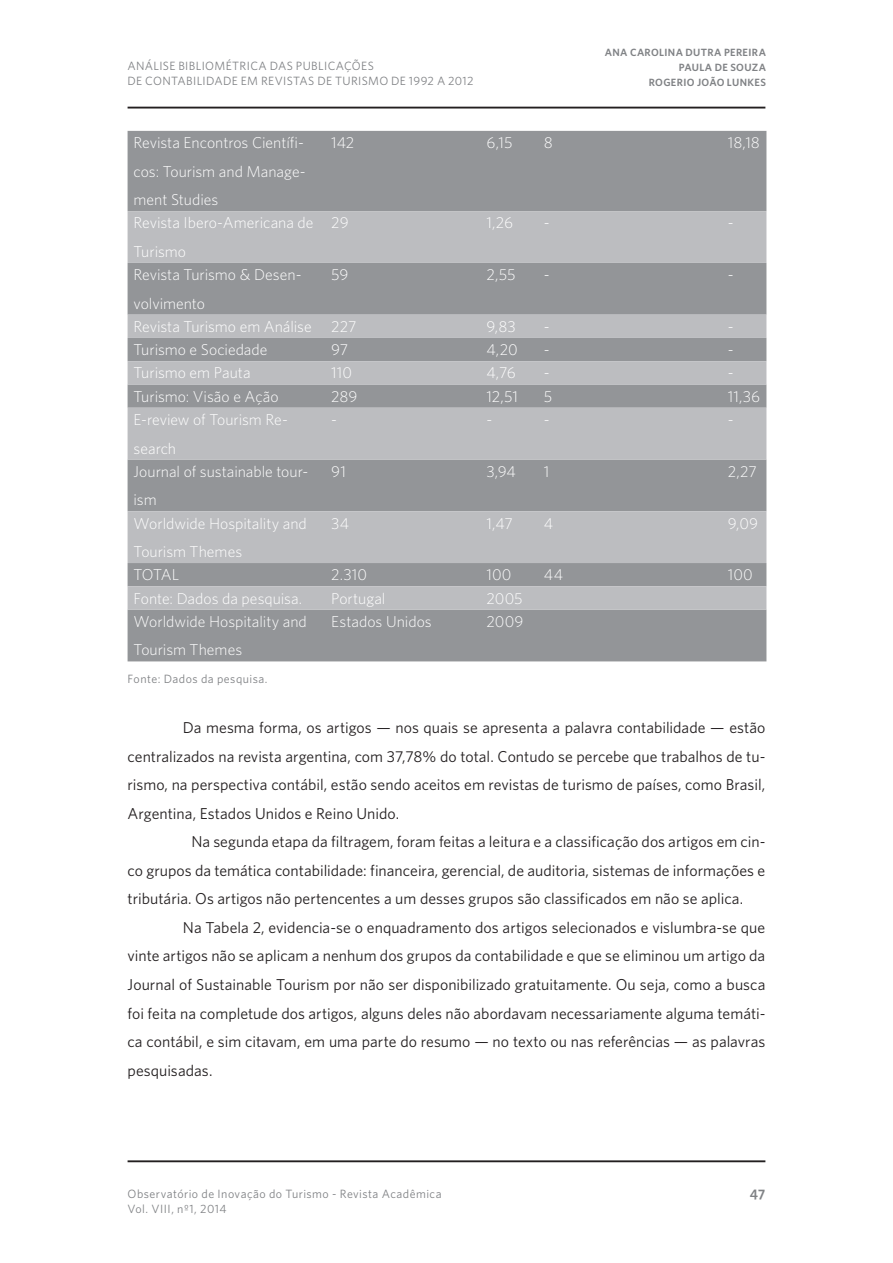
<style>
.page{position:relative;width:893px;height:1263px;background:#fff}
.page>*{position:absolute;margin:0;border:0;box-sizing:border-box;transform-origin:0 0}
.t1{font:15.75px "Whitney";color:#231f20}
.t2{font:300 15.75px/28.5px "Whitney";color:#fff}
.t3{font:14.25px "Whitney Semibold SC";color:#808285}
.t4{font:12px/15px "Whitney";letter-spacing:.035em;color:#808285}
.t5{font:600 10.5px "Whitney";letter-spacing:.035em;color:#808285}
</style>
<div class="page">
<hr style="left:128px;top:1160px;width:637px;height:2px;background:#231f20">
<hr style="left:128px;top:107px;width:637px;height:2px;background:#231f20">
<div style="left:128px;top:131px;width:638px;height:530px;background:#939598"></div>
<svg style="left:128px;top:211px;width:638px;height:398px;background:#aaacaf"></svg>
<p class="t4" style="left:128px;top:58px;width:113px">Análise bibliométrica</p>
<p class="t4" style="left:270px;top:58px;width:9px">das</p>
<p class="t4" style="left:296px;top:58px;width:72px">publicações</p>
<p class="t4" style="left:128px;top:73px;width:26px">de contabi</p>
<p class="t4" style="left:197px;top:73px;width:14px">lidade</p>
<p class="t4" style="left:241px;top:73px;width:28px">em revistas</p>
<p class="t4" style="left:317px;top:73px;width:158px">de turismo de 1992 a 2012</p>
<p class="t5" style="left:605px;top:46px;width:155px">ANA CAROLINA DUTRA PEREIRA</p>
<p class="t5" style="left:679px;top:61px;width:87px">PAULA DE SOUZA</p>
<p class="t5" style="left:649px;top:76px;width:118px">ROGERIO JOÃO LUNKES</p>
<p class="t2" style="left:134px;top:128px;width:174px;text-align:justify">Revista Encontros Científi&shy;cos: Tourism and Manage&shy;ment Studies</p>
<p class="t2" style="left:331px;top:128px;width:24px">142</p>
<p class="t2" style="left:486px;top:128px;width:28px">6,15</p>
<p class="t2" style="left:544px;top:128px;width:11px">8</p>
<p class="t2" style="left:728px;top:128px;width:34px">18,18</p>
<p class="t2" style="left:134px;top:208px;width:181px">Revista Ibero-Americana de<br>Turismo</p>
<p class="t2" style="left:331px;top:208px;width:19px">29</p>
<p class="t2" style="left:486px;top:208px;width:28px">1,26</p>
<p class="t2" style="left:544px;top:208px;width:7px">-</p>
<p class="t2" style="left:728px;top:208px;width:7px">-</p>
<p class="t2" style="left:134px;top:260px;width:170px">Revista Turismo &amp; Desen&shy;volvimento</p>
<p class="t2" style="left:331px;top:260px;width:19px">59</p>
<p class="t2" style="left:486px;top:260px;width:31px">2,55</p>
<p class="t2" style="left:544px;top:260px;width:7px">-</p>
<p class="t2" style="left:728px;top:260px;width:7px">-</p>
<p class="t2" style="left:134px;top:312px;width:224px">Revista Turismo em Análise 227</p>
<p class="t2" style="left:486px;top:312px;width:31px">9,83</p>
<p class="t2" style="left:544px;top:312px;width:7px">-</p>
<p class="t2" style="left:728px;top:312px;width:7px">-</p>
<p class="t2" style="left:134px;top:335px;width:135px">Turismo e Sociedade</p>
<p class="t2" style="left:331px;top:335px;width:19px">97</p>
<p class="t2" style="left:486px;top:335px;width:33px">4,20</p>
<p class="t2" style="left:544px;top:335px;width:7px">-</p>
<p class="t2" style="left:728px;top:335px;width:7px">-</p>
<p class="t2" style="left:134px;top:358px;width:119px">Turismo em Pauta</p>
<p class="t2" style="left:331px;top:358px;width:22px">110</p>
<p class="t2" style="left:486px;top:358px;width:31px">4,76</p>
<p class="t2" style="left:544px;top:358px;width:7px">-</p>
<p class="t2" style="left:728px;top:358px;width:7px">-</p>
<p class="t2" style="left:134px;top:382px;width:146px">Turismo: Visão e Ação</p>
<p class="t2" style="left:331px;top:382px;width:28px">289</p>
<p class="t2" style="left:486px;top:382px;width:33px">12,51</p>
<p class="t2" style="left:544px;top:382px;width:10px">5</p>
<p class="t2" style="left:728px;top:382px;width:34px">11,36</p>
<p class="t2" style="left:134px;top:405px;width:156px">E-review of Tourism Re&shy;search</p>
<p class="t2" style="left:331px;top:405px;width:7px">-</p>
<p class="t2" style="left:486px;top:405px;width:7px">-</p>
<p class="t2" style="left:544px;top:405px;width:7px">-</p>
<p class="t2" style="left:728px;top:405px;width:7px">-</p>
<p class="t2" style="left:134px;top:457px;width:176px">Journal of sustainable tour&shy;ism</p>
<p class="t2" style="left:331px;top:457px;width:16px">91</p>
<p class="t2" style="left:486px;top:457px;width:31px">3,94</p>
<p class="t2" style="left:544px;top:457px;width:7px">1</p>
<p class="t2" style="left:728px;top:457px;width:30px">2,27</p>
<p class="t2" style="left:134px;top:508px;width:175px">Worldwide Hospitality and<br>Tourism Themes</p>
<p class="t2" style="left:331px;top:508px;width:19px">34</p>
<p class="t2" style="left:486px;top:508px;width:28px">1,47</p>
<p class="t2" style="left:544px;top:508px;width:11px">4</p>
<p class="t2" style="left:728px;top:508px;width:32px">9,09</p>
<p class="t2" style="left:134px;top:560px;width:47px">TOTAL</p>
<p class="t2" style="left:331px;top:560px;width:37px">2.310</p>
<p class="t2" style="left:486px;top:560px;width:27px">100</p>
<p class="t2" style="left:544px;top:560px;width:21px">44</p>
<p class="t2" style="left:728px;top:560px;width:27px">100</p>
<p class="t2" style="left:134px;top:583px;width:170px">Fonte: Dados da pesquisa.</p>
<p class="t2" style="left:331px;top:583px;width:56px">Portugal</p>
<p class="t2" style="left:486px;top:583px;width:38px">2005</p>
<p class="t2" style="left:134px;top:607px;width:175px">Worldwide Hospitality and<br>Tourism Themes</p>
<p class="t2" style="left:331px;top:607px;width:102px">Estados Unidos</p>
<p class="t2" style="left:486px;top:607px;width:38px">2009</p>
<p class="t4" style="left:128px;top:671px;width:142px">Fonte: Dados da pesquisa.</p>
<p class="t1" style="left:183px;top:719px;width:584px">Da mesma forma, os artigos — nos quais se apresenta a palavra contabilidade — estão</p>
<p class="t1" style="left:128px;top:747px;width:639px">centralizados na revista argentina, com 37,78% do total. Contudo se percebe que trabalhos de tu-</p>
<p class="t1" style="left:128px;top:776px;width:639px">rismo, na perspectiva contábil, estão sendo aceitos em revistas de turismo de países, como Brasil,</p>
<p class="t1" style="left:128px;top:804px;width:273px">Argentina, Estados U nidos e Reino U nido.</p>
<p class="t1" style="left:191px;top:833px;width:576px">Na segunda etapa da filtragem, foram feitas a leitura e a classificação dos artigos em cin-</p>
<p class="t1" style="left:128px;top:861px;width:639px">co grupos da temática contabilidade: financeira, gerencial, de auditoria, sistemas de informações e</p>
<p class="t1" style="left:128px;top:890px;width:617px">tributária. Os artigos não pertencentes a um desses grupos são classificados em não se aplica.</p>
<p class="t1" style="left:183px;top:918px;width:584px">Na Tabela 2, evidencia-se o enquadramento dos artigos selecionados e vislumbra-se que</p>
<p class="t1" style="left:128px;top:947px;width:639px">vinte artigos não se aplicam a nenhum dos grupos da contabilidade e que se eliminou um artigo da</p>
<p class="t1" style="left:128px;top:975px;width:639px">Journal of Sustainable Tourism por não ser disponibilizado gratuitamente. Ou seja, como a busca</p>
<p class="t1" style="left:128px;top:1004px;width:639px">foi feita na completude dos artigos, alguns deles não abordavam necessariamente alguma temáti-</p>
<p class="t1" style="left:128px;top:1032px;width:639px">ca contábil, e sim citavam, em uma parte do resumo — no texto ou nas referências — as palavras</p>
<p class="t1" style="left:128px;top:1061px;width:86px">pesquisadas.</p>
<p class="t4" style="left:128px;top:1186px;width:316px">Observatório de Inovação do Turismo - Revista Acadêmica<br>Vol. VIII, nº1, 2014</p>
<p class="t3" style="left:750px;top:1183px;width:17px">47</p>
</div>
